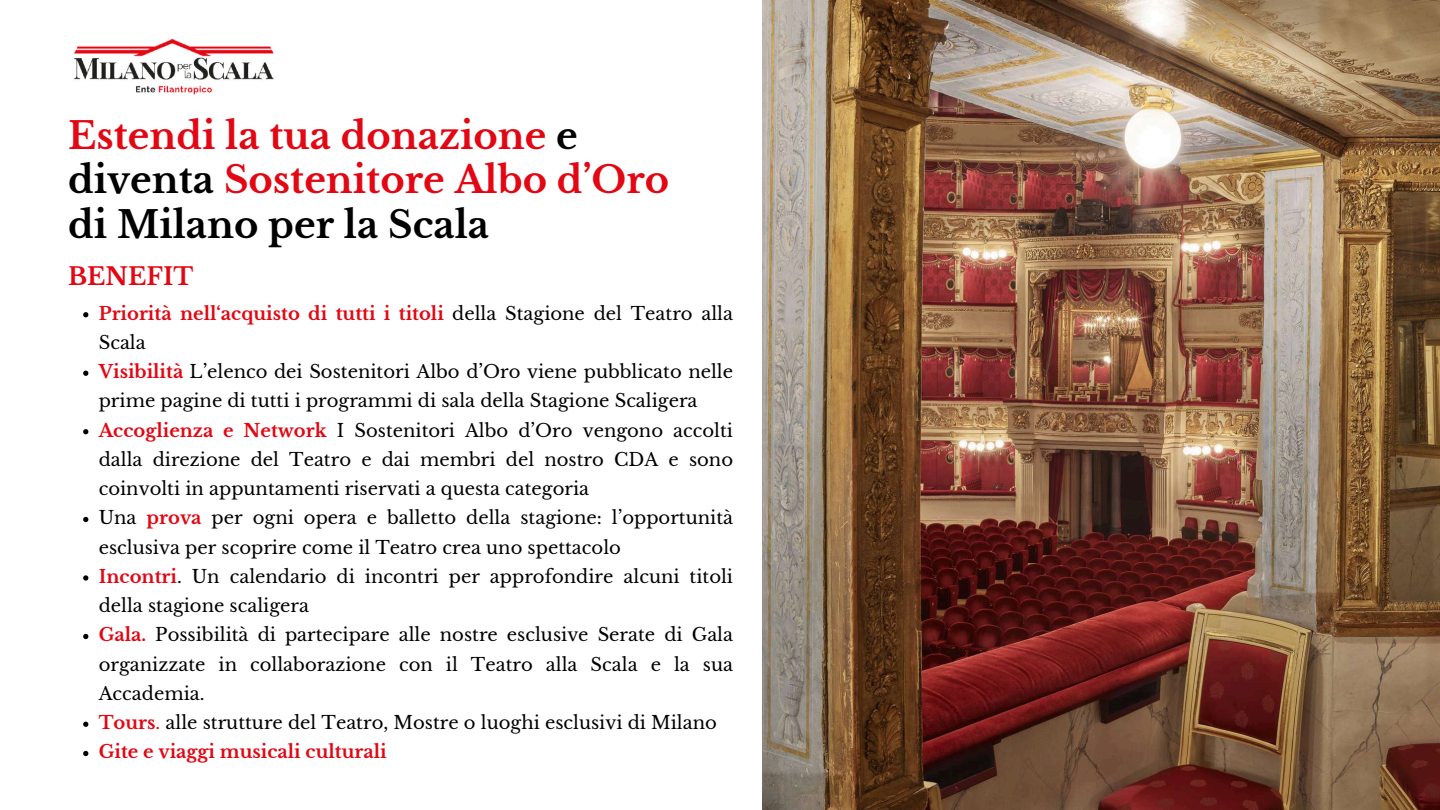
<style>
.page{position:relative;width:1440px;height:810px;background:#fff}
.page>*{position:absolute;margin:0;border:0;box-sizing:border-box;transform-origin:0 0}
.t1{font:700 37px/44.2px "Libre Baskerville";color:#e30713}
.t2{font:700 24px "Libre Baskerville";color:#e30713}
.t3{font:18px/29.2px "Libre Baskerville";color:#000}
.s1{color:#000}
.s2{font-weight:700;color:#e30713}
.s3{color:#e30713}
</style>
<div class="page">
<img style="left:73px;top:38px;width:201px;height:57px">
<svg style="left:83px;top:312px;width:5px;height:5px"></svg>
<svg style="left:83px;top:371px;width:5px;height:5px"></svg>
<svg style="left:83px;top:429px;width:5px;height:5px"></svg>
<svg style="left:83px;top:517px;width:5px;height:5px"></svg>
<svg style="left:83px;top:575px;width:5px;height:6px"></svg>
<svg style="left:83px;top:634px;width:5px;height:5px"></svg>
<svg style="left:83px;top:722px;width:5px;height:5px"></svg>
<svg style="left:83px;top:751px;width:5px;height:5px"></svg>
<img style="left:763px;top:0;width:677px;height:810px">
<h1 class="t1" style="left:68px;top:114px;width:603px">Estendi la tua donazione <span class="s1">e diventa</span> Sostenitore Albo d’Oro <span class="s1">di Milano per la Scala</span></h1>
<h2 class="t2" style="left:68px;top:261px;width:127px">BENEFIT</h2>
<p class="t3" style="left:99px;top:299px;width:636px"><span class="s2">Priorità nell‘acquisto di tutti i titoli</span> della Stagione del Teatro alla Scala<br><span class="s2">Visibilità</span> L’elenco dei Sostenitori Albo d’Oro viene pubblicato nelle prime pagine di tutti i programmi di sala della Stagione Scaligera <span class="s2">Accoglienza e Network</span> I Sostenitori Albo d’Oro vengono accolti dalla direzione del Teatro e dai membri del nostro CDA e sono coinvolti in appuntamenti riservati a questa categoria<br>Una <span class="s2">prova</span> per ogni opera e balletto della stagione: l’opportunità esclusiva per scoprire come il Teatro crea uno spettacolo<br><span class="s2">Incontri</span>. Un calendario di incontri per approfondire alcuni titoli della stagione scaligera<br><span class="s2">Gala.</span> Possibilità di partecipare alle nostre esclusive Serate di Gala organizzate in collaborazione con il Teatro alla Scala e la sua Accademia.<br><span class="s2">Tours</span><span class="s3">.</span> alle strutture del Teatro, Mostre o luoghi esclusivi di Milano <span class="s2">Gite e viaggi musicali culturali</span></p>
</div>
